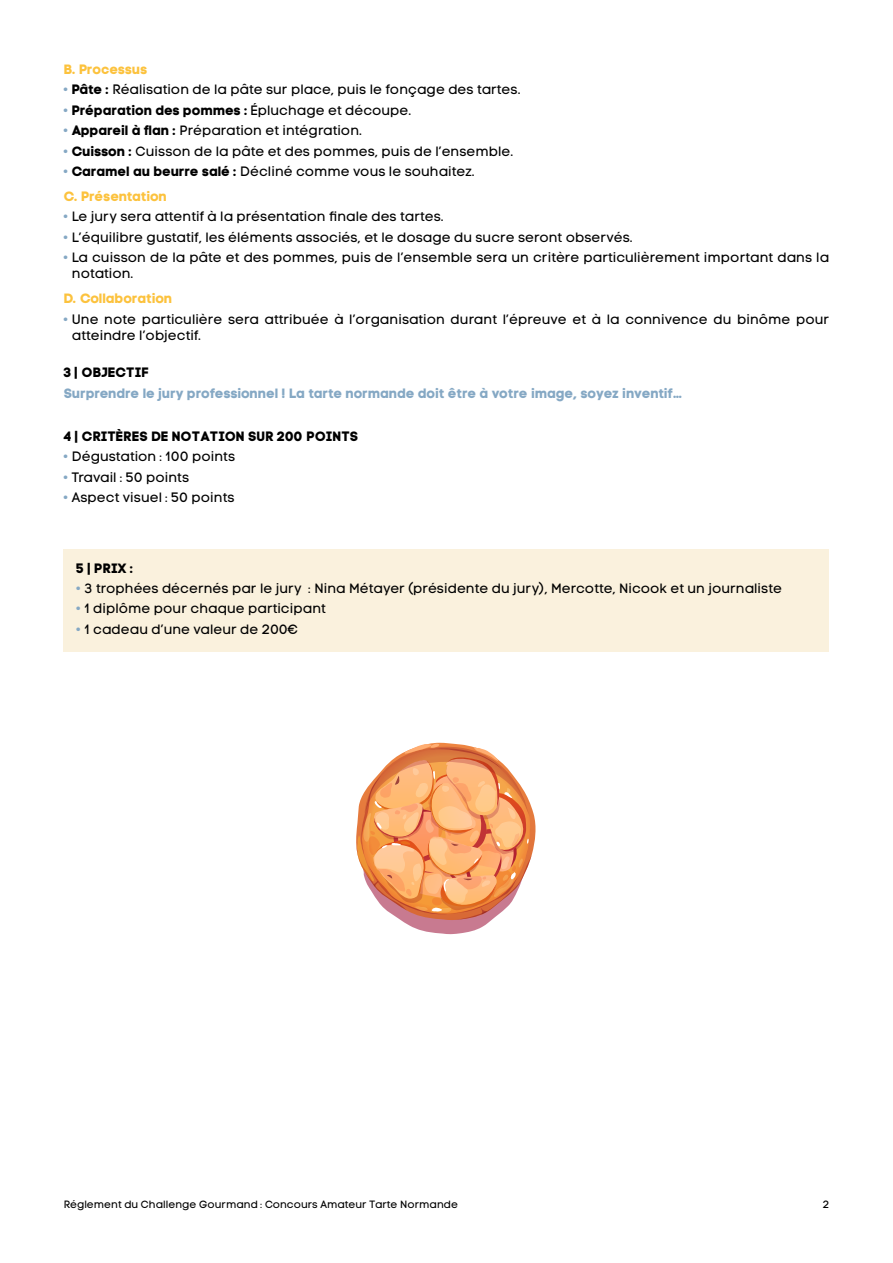
<style>
.page{position:relative;width:893px;height:1263px;background:#fff}
.page>*{position:absolute;margin:0;border:0;box-sizing:border-box;transform-origin:0 0}
.t1{font:13.5px/16.2px "Code Pro LC";letter-spacing:.005em;color:#000}
.t2{font:13.5px "Code Pro Bold LC";letter-spacing:.005em;color:#000}
.t3{font:13.5px "Code Pro Bold LC";letter-spacing:.005em;color:#85a8c4}
.t4{font:13.5px "Code Pro Bold LC";letter-spacing:.005em;color:#fcc23d}
.t5{font:10.5px "Code Pro LC";letter-spacing:.005em;color:#000}
.s1{font-family:"Code Pro Bold LC";color:#85a8c4}
.s2{font-family:"Code Pro Bold LC"}
.s3{color:#85a8c4}
.s4{font-family:"Code Pro LC"}
</style>
<div class="page">
<div style="left:64px;top:550px;width:765px;height:102px;background:#faf1dd"></div>
<svg style="left:356px;top:743px;width:180px;height:191px"></svg>
<p class="t4" style="left:64px;top:61px;width:85px">B. Processus</p>
<p class="t1" style="left:64px;top:82px;width:458px"><span class="s1">•</span> <span class="s2">Pâte :</span> Réalisation de la pâte sur place, puis le fonçage des tartes.</p>
<p class="t2" style="left:64px;top:102px;width:349px"><span class="s3">•</span> Préparation des pommes : <span class="s4">Épluchage et découpe.</span></p>
<p class="t1" style="left:64px;top:123px;width:300px"><span class="s1">•</span> <span class="s2">Appareil à flan :</span> Préparation et intégration.</p>
<p class="t1" style="left:64px;top:143px;width:451px"><span class="s1">•</span> <span class="s2">Cuisson :</span> Cuisson de la pâte et des pommes, puis de l’ensemble.</p>
<p class="t1" style="left:64px;top:163px;width:412px"><span class="s1">•</span> <span class="s2">Caramel au beurre salé :</span> Décliné comme vous le souhaitez.</p>
<p class="t4" style="left:64px;top:188px;width:105px">C. Présentation</p>
<p class="t1" style="left:64px;top:209px;width:381px"><span class="s1">•</span> Le jury sera attentif à la présentation finale des tartes.</p>
<p class="t1" style="left:64px;top:229px;width:570px"><span class="s1">•</span> L’équilibre gustatif, les éléments associés, et le dosage du sucre seront observés.</p>
<p class="t1" style="left:72px;top:250px;width:759px;text-indent:-8px"><span class="s1">•</span> La cuisson de la pâte et des pommes, puis de l’ensemble sera un critère particulièrement important dans la notation.</p>
<p class="t4" style="left:64px;top:290px;width:110px">D. Collaboration</p>
<p class="t1" style="left:72px;top:311px;width:759px;text-indent:-8px"><span class="s1">•</span> Une note particulière sera attribuée à l’organisation durant l’épreuve et à la connivence du binôme pour atteindre l’objectif.</p>
<p class="t2" style="left:64px;top:364px;width:86px">3 | OBJECTIF</p>
<p class="t3" style="left:64px;top:385px;width:620px">Surprendre le jury professionnel ! La tarte normande doit être à votre image, soyez inventif…</p>
<p class="t2" style="left:64px;top:428px;width:296px">4 | CRITÈRES DE NOTATION SUR 200 POINTS</p>
<p class="t1" style="left:64px;top:448px;width:173px"><span class="s1">•</span> Dégustation : 100 points</p>
<p class="t1" style="left:64px;top:469px;width:127px"><span class="s1">•</span> Travail : 50 points</p>
<p class="t1" style="left:64px;top:489px;width:172px"><span class="s1">•</span> Aspect visuel : 50 points</p>
<p class="t2" style="left:77px;top:559px;width:58px">5 | PRIX :</p>
<p class="t1" style="left:77px;top:580px;width:707px"><span class="s1">•</span> 3 trophées décernés par le jury : Nina Métayer (présidente du jury), Mercotte, Nicook et un journaliste</p>
<p class="t1" style="left:77px;top:601px;width:251px"><span class="s1">•</span> 1 diplôme pour chaque participant</p>
<p class="t1" style="left:77px;top:621px;width:223px"><span class="s1">•</span> 1 cadeau d’une valeur de 200€</p>
<p class="t5" style="left:64px;top:1198px;width:396px">Réglement du Challenge Gourmand : Concours Amateur Tarte Normande</p>
<p class="t5" style="left:823px;top:1198px;width:8px">2</p>
</div>
